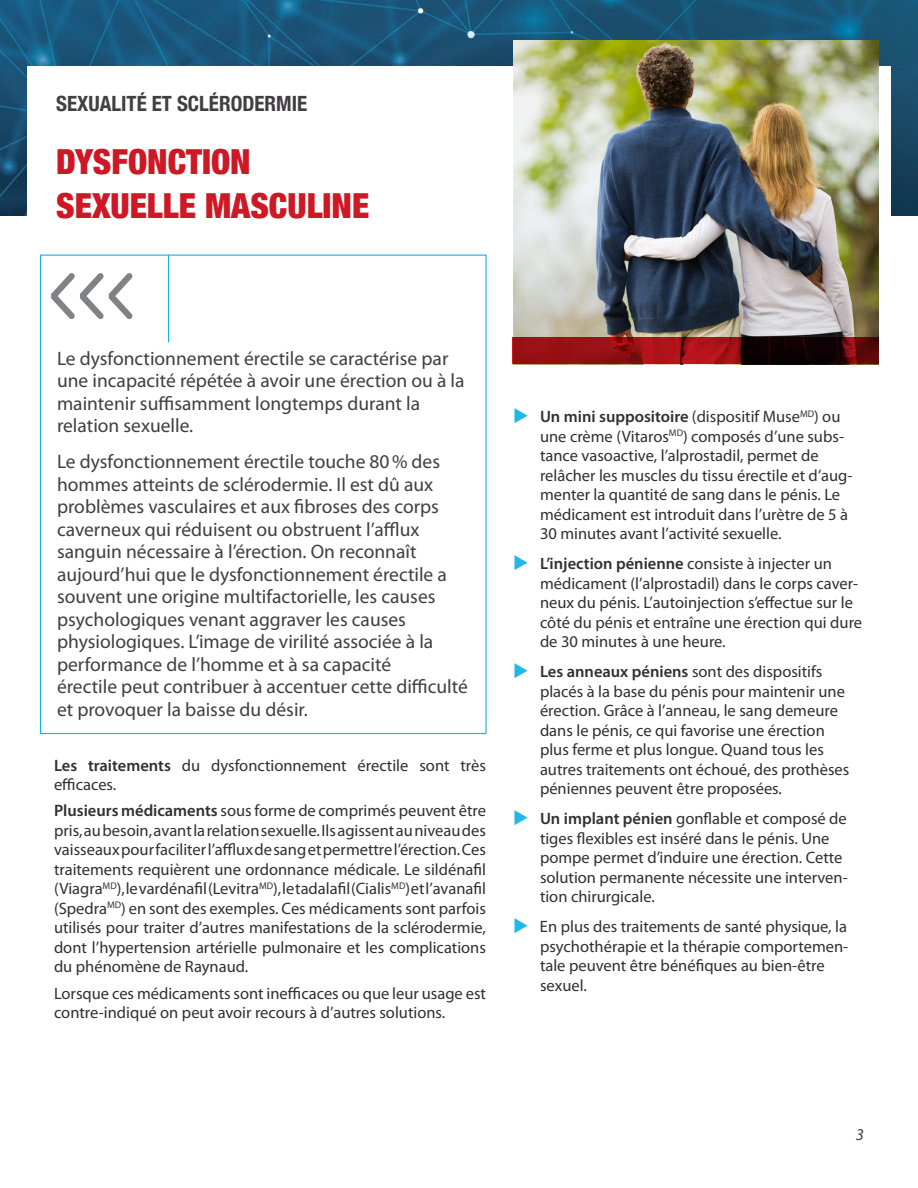
<style>
.page{position:relative;width:918px;height:1188px;background:#fff}
.page>*{position:absolute;margin:0;border:0;box-sizing:border-box;transform-origin:0 0}
.s-titre-Section{font:900 condensed 34.5px/43.5px "Helvetica Neue";color:#cd1825}
.Fiche_Titre{font:700 condensed 21px "Helvetica Neue";color:#413f41}
.intro_box{font:19.5px/22.5px "Myriad Pro";color:#413f41}
.contenu_indent{font:16.5px/19.5px "Myriad Pro";color:#312f30}
.contenu{font:16.5px/19.5px "Myriad Pro";color:#312f30}
.intro{font:italic 16.5px "Myriad Pro";color:#413f41}
.s1{font-weight:600}
.s2{color:#21b7e9}
</style>
<div class="page">
<img style="left:0;top:0;width:918px;height:216px">
<div style="left:27px;top:66px;width:864px;height:668px;background:#fff"></div>
<hr style="left:168px;top:255px;width:1px;height:87px;background:#13b4e8">
<img style="left:514px;top:40px;width:364px;height:297px">
<svg style="left:513px;top:337px;width:366px;height:27px;background:#700b0f"></svg>
<svg style="left:51px;top:273px;width:82px;height:46px"></svg>
<p class="Fiche_Titre" style="left:56px;top:87px;width:253px">SEXUALITÉ ET SCLÉRODERMIE</p>
<p class="s-titre-Section" style="left:56px;top:138px;width:315px">DYSFONCTION<br>SEXUELLE MASCULINE</p>
<p class="intro_box" style="left:57px;top:347px;width:409px">Le dysfonctionnement érectile se caractérise par une incapacité répétée à avoir une érection ou à la maintenir suffisamment longtemps durant la relation sexuelle.</p>
<p class="intro_box" style="left:57px;top:450px;width:412px">Le dysfonctionnement érectile touche 80% des hommes atteints de sclérodermie. Il est dû aux problèmes vasculaires et aux fibroses des corps caverneux qui réduisent ou obstruent l’afflux sanguin nécessaire à l’érection. On reconnaît aujourd’hui que le dysfonctionnement érectile a souvent une origine multifactorielle, les causes psychologiques venant aggraver les causes physiologiques. L’image de virilité associée à la performance de l’homme et à sa capacité<br>érectile peut contribuer à accentuer cette difficulté et provoquer la baisse du désir.</p>
<p class="contenu" style="left:54px;top:755px;width:434px"><span class="s1">Les traitements</span> du dysfonctionnement érectile sont très efficaces.</p>
<p class="contenu" style="left:54px;top:801px;width:434px;text-align:justify"><span class="s1">Plusieurs médicaments</span> sous forme de comprimés peuvent être pris, au besoin, avant la relation sexuelle. Ils agissent au niveau des vaisseaux pour faciliter l’afflux de sang et permettre l’érection. Ces traitements requièrent une ordonnance médicale. Le sildénafil (Viagra<sup>MD</sup>), le vardénafil (Levitra<sup>MD</sup>), le tadalafil (Cialis<sup>MD</sup>) et l’avanafil (Spedra<sup>MD</sup>) en sont des exemples. Ces médicaments sont parfois utilisés pour traiter d’autres manifestations de la sclérodermie, dont l’hypertension artérielle pulmonaire et les complications du phénomène de Raynaud.</p>
<p class="contenu" style="left:54px;top:983px;width:434px">Lorsque ces médicaments sont inefficaces ou que leur usage est contre-indiqué on peut avoir recours à d’autres solutions.</p>
<p class="contenu_indent" style="left:540px;top:407px;width:314px;text-indent:-27px"><span class="s2">◆</span> <span class="s1">Un mini suppositoire</span> (dispositif Muse<sup>MD</sup>) ou une crème (Vitaros<sup>MD</sup>) composés d’une subs&shy;tance vasoactive, l’alprostadil, permet de relâcher les muscles du tissu érectile et d’aug&shy;menter la quantité de sang dans le pénis. Le médicament est introduit dans l’urètre de 5 à 30 minutes avant l’activité sexuelle.</p>
<p class="contenu_indent" style="left:540px;top:554px;width:324px;text-indent:-27px"><span class="s2">◆</span> <span class="s1">L’injection pénienne</span> consiste à injecter un médicament (l’alprostadil) dans le corps caver&shy;neux du pénis. L’autoinjection s’effectue sur le côté du pénis et entraîne une érection qui dure de 30 minutes à une heure.</p>
<p class="contenu_indent" style="left:540px;top:662px;width:311px;text-indent:-27px"><span class="s2">◆</span> <span class="s1">Les anneaux péniens</span> sont des dispositifs placés à la base du pénis pour maintenir une érection. Grâce à l’anneau, le sang demeure dans le pénis, ce qui favorise une érection plus ferme et plus longue. Quand tous les autres traitements ont échoué, des prothèses péniennes peuvent être proposées.</p>
<p class="contenu_indent" style="left:540px;top:809px;width:309px;text-indent:-27px"><span class="s2">◆</span> <span class="s1">Un implant pénien</span> gonflable et composé de tiges flexibles est inséré dans le pénis. Une pompe permet d’induire une érection. Cette solution permanente nécessite une interven&shy;tion chirurgicale.</p>
<p class="contenu_indent" style="left:540px;top:917px;width:310px;text-indent:-27px"><span class="s2">◆</span> En plus des traitements de santé physique, la psychothérapie et la thérapie comportemen&shy;tale peuvent être bénéfiques au bien-être sexuel.</p>
<p class="intro" style="left:856px;top:1124px;width:10px">3</p>
</div>
